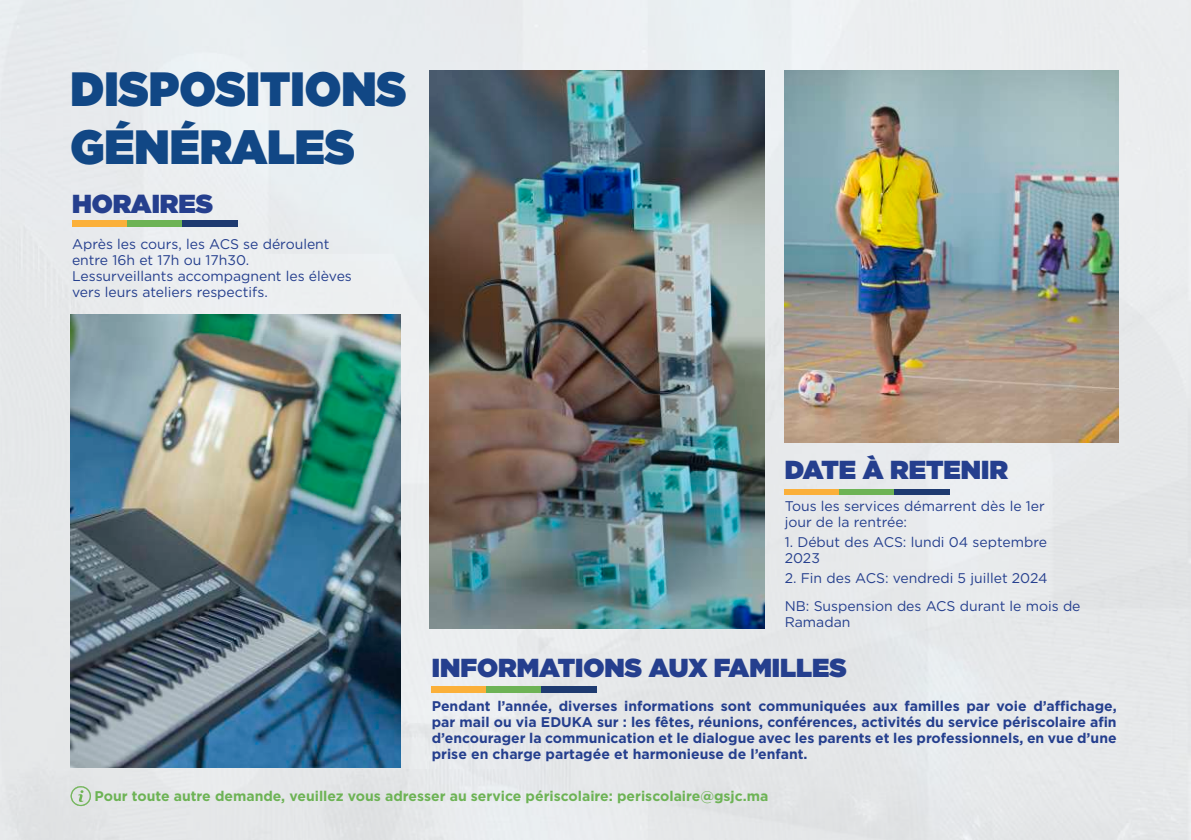
<style>
.page{position:relative;width:1191px;height:840px;background:#fff}
.page>*{position:absolute;margin:0;border:0;box-sizing:border-box;transform-origin:0 0}
.t1{font:900 48px/58px "Gotham";color:#114785;scale:.94 1}
.t2{font:900 26px "Gotham";color:#253f8e}
.t3{font:700 14px/16px "Gotham";color:#253f8e;text-align:justify}
.t4{font:14px/16px "Gotham";color:#253f8e}
.t5{font:700 14px "Gotham";color:#6db355}
</style>
<div class="page">
<div style="left:0;top:0;width:1190px;height:839px;background:#e7eaec"></div>
<div style="left:72px;top:220px;width:55px;height:7px;background:#fbb03a"></div>
<div style="left:127px;top:220px;width:55px;height:7px;background:#6db355"></div>
<div style="left:182px;top:220px;width:55px;height:7px;background:#1e3a70"></div>
<div style="left:784px;top:488px;width:55px;height:6px;background:#fbb03a"></div>
<div style="left:839px;top:488px;width:56px;height:6px;background:#6db355"></div>
<div style="left:895px;top:488px;width:55px;height:6px;background:#1e3a70"></div>
<div style="left:432px;top:685px;width:55px;height:7px;background:#fbb03a"></div>
<div style="left:487px;top:685px;width:55px;height:7px;background:#6db355"></div>
<div style="left:542px;top:685px;width:55px;height:7px;background:#1e3a70"></div>
<img style="left:71px;top:314px;width:330px;height:453px">
<img style="left:429px;top:70px;width:335px;height:558px">
<img style="left:784px;top:70px;width:335px;height:372px">
<svg style="left:71px;top:785px;width:20px;height:20px"></svg>
<h1 class="t1" style="left:71px;top:59px;width:359px">DISPOSITIONS<br>GÉNÉRALES</h1>
<h2 class="t2" style="left:72px;top:185px;width:143px">HORAIRES</h2>
<p class="t4" style="left:72px;top:235px;width:281px">Après les cours, les ACS se déroulent entre 16h et 17h ou 17h30.<br>Lessurveillants accompagnent les élèves vers leurs ateliers respectifs.</p>
<h2 class="t2" style="left:784px;top:450px;width:225px">DATE À RETENIR</h2>
<p class="t4" style="left:784px;top:497px;width:262px">Tous les services démarrent dès le 1er jour de la rentrée:</p>
<p class="t4" style="left:784px;top:533px;width:264px">1. Début des ACS: lundi 04 septembre<br>2023</p>
<p class="t4" style="left:784px;top:563px;width:297px;line-height:28px">2. Fin des ACS: vendredi 5 juillet 2024<br>NB: Suspension des ACS durant le mois de</p>
<p class="t4" style="left:784px;top:613px;width:67px">Ramadan</p>
<h2 class="t2" style="left:432px;top:648px;width:416px">INFORMATIONS AUX FAMILLES</h2>
<p class="t3" style="left:432px;top:697px;width:686px">Pendant l’année, diverses informations sont communiquées aux familles par voie d’affichage, par mail ou via EDUKA sur : les fêtes, réunions, conférences, activités du service périscolaire afin d’encourager la communication et le dialogue avec les parents et les professionnels, en vue d’une prise en charge partagée et harmonieuse de l’enfant.</p>
<p class="t5" style="left:94px;top:786px;width:675px">Pour toute autre demande, veuillez vous adresser au service périscolaire: periscolaire@gsjc.ma</p>
</div>
